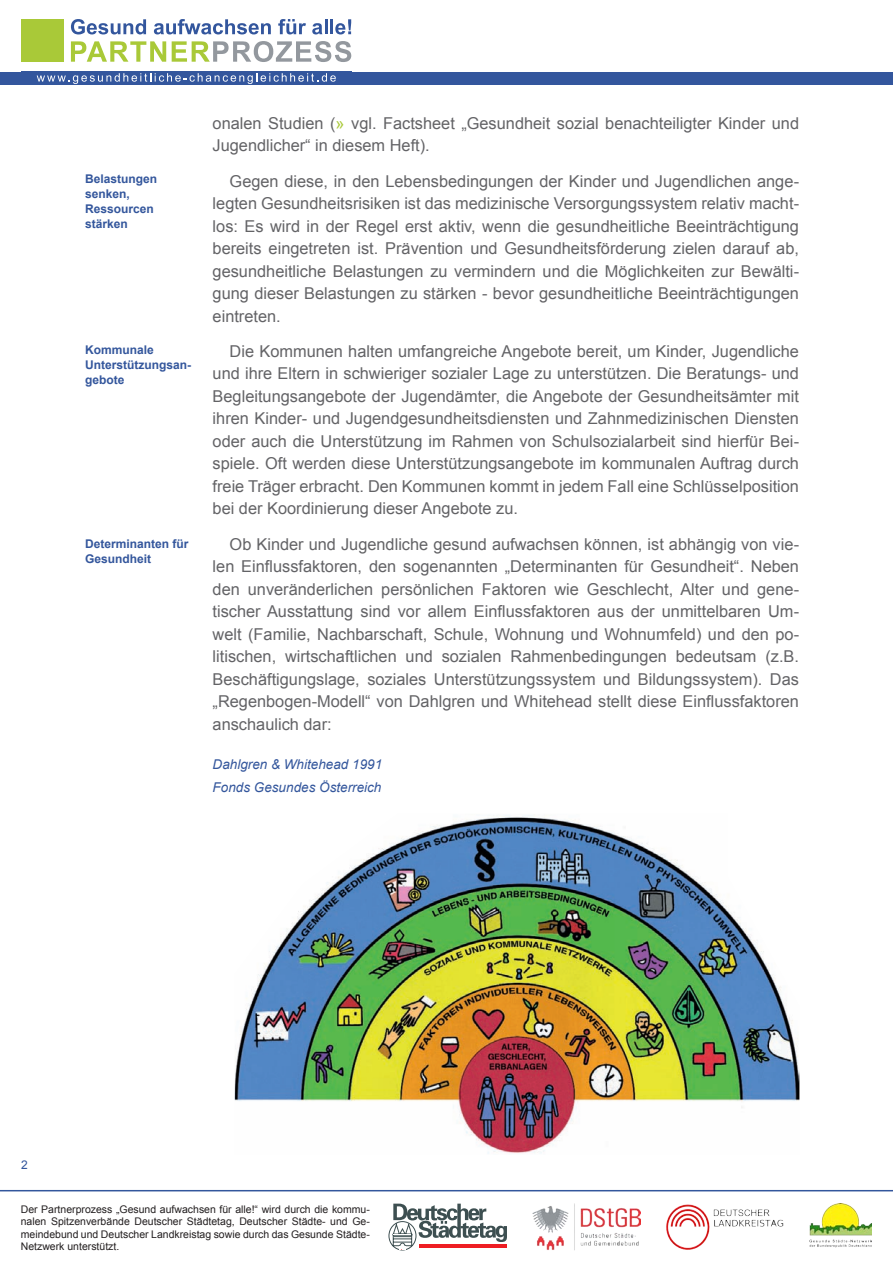
<style>
.page{position:relative;width:893px;height:1263px;background:#fff}
.page>*{position:absolute;margin:0;border:0;box-sizing:border-box;transform-origin:0 0}
.Fliesstext{font:16.35px/22.5px "Arial";color:#636366;text-align:justify}
.Bildunterschriften{font:italic 13.5px "Arial";color:#33569c}
.Bildunterschriften-2{font:700 12px/15px "Arial";color:#33569c}
.t1{font:12px "Arial";color:#33569c}
.Fliesstext-2{font:10.5px/12.6px "Arial";color:#231f20;text-align:justify}
.s1{color:#a9c938}
</style>
<div class="page">
<svg style="left:21px;top:71px;width:331px;height:1px"></svg>
<div style="left:0;top:72px;width:893px;height:13px;background:#33569d"></div>
<hr style="left:0;top:1190px;width:893px;height:1px;background:#33569c">
<img style="left:809px;top:1203px;width:63px;height:45px">
<img style="left:666px;top:1204px;width:118px;height:46px">
<img style="left:533px;top:1203px;width:107px;height:47px">
<svg style="left:388px;top:1203px;width:119px;height:47px"></svg>
<svg style="left:37px;top:73px;width:299px;height:11px"></svg>
<svg style="left:71px;top:41px;width:95px;height:21px"></svg>
<svg style="left:172px;top:41px;width:179px;height:21px"></svg>
<svg style="left:71px;top:19px;width:75px;height:15px"></svg>
<svg style="left:154px;top:19px;width:117px;height:15px"></svg>
<svg style="left:278px;top:19px;width:28px;height:15px"></svg>
<svg style="left:312px;top:19px;width:15px;height:15px"></svg>
<hr style="left:330px;top:19px;width:3px;height:15px;background:#33569d">
<svg style="left:335px;top:19px;width:16px;height:15px"></svg>
<div style="left:21px;top:19px;width:43px;height:43px;background:#a9c938"></div>
<img style="left:235px;top:815px;width:564px;height:339px">
<p class="Bildunterschriften-2" style="left:85px;top:172px;width:74px">Belastungen senken,<br>Ressourcen stärken</p>
<p class="Bildunterschriften-2" style="left:85px;top:343px;width:107px">Kommunale<br>Unterstützungsan&shy;gebote</p>
<p class="Bildunterschriften-2" style="left:85px;top:537px;width:105px">Determinanten für<br>Gesundheit</p>
<p class="Fliesstext" style="left:213px;top:112px;width:588px">onalen Studien (<span class="s1">»</span> vgl. Factsheet „Gesundheit sozial benachteiligter Kinder und<br>Jugendlicher“ in diesem Heft).</p>
<p class="Fliesstext" style="left:213px;top:170px;width:588px;text-indent:17px">Gegen diese, in den Lebensbedingungen der Kinder und Jugendlichen ange&shy;legten Gesundheitsrisiken ist das medizinische Versorgungssystem relativ macht&shy;los: Es wird in der Regel erst aktiv, wenn die gesundheitliche Beeinträchtigung bereits eingetreten ist. Prävention und Gesundheitsförderung zielen darauf ab, gesundheitliche Belastungen zu vermindern und die Möglichkeiten zur Bewälti&shy;gung dieser Belastungen zu stärken ‑ bevor gesundheitliche Beeinträchtigungen eintreten.</p>
<p class="Fliesstext" style="left:213px;top:340px;width:588px;text-indent:17px">Die Kommunen halten umfangreiche Angebote bereit, um Kinder, Jugendliche und ihre Eltern in schwieriger sozialer Lage zu unterstützen. Die Beratungs- und Begleitungsangebote der Jugendämter, die Angebote der Gesundheitsämter mit ihren Kinder- und Jugendgesundheitsdiensten und Zahnmedizinischen Diensten oder auch die Unterstützung im Rahmen von Schulsozialarbeit sind hierfür Bei&shy;spiele. Oft werden diese Unterstützungsangebote im kommunalen Auftrag durch freie Träger erbracht. Den Kommunen kommt in jedem Fall eine Schlüsselposition bei der Koordinierung dieser Angebote zu.</p>
<p class="Fliesstext" style="left:213px;top:533px;width:588px;text-indent:17px">Ob Kinder und Jugendliche gesund aufwachsen können, ist abhängig von vie&shy;len Einflussfaktoren, den sogenannten „Determinanten für Gesundheit“. Neben den unveränderlichen persönlichen Faktoren wie Geschlecht, Alter und gene&shy;tischer Ausstattung sind vor allem Einflussfaktoren aus der unmittelbaren Um&shy;welt (Familie, Nachbarschaft, Schule, Wohnung und Wohnumfeld) und den po&shy;litischen, wirtschaftlichen und sozialen Rahmenbedingungen bedeutsam (z.B.<br>Beschäftigungslage, soziales Unterstützungssystem und Bildungssystem). Das „Regenbogen-Modell“ von Dahlgren und Whitehead stellt diese Einflussfaktoren anschaulich dar:</p>
<p class="Bildunterschriften" style="left:213px;top:756px;width:171px">Dahlgren &amp; Whitehead 1991</p>
<p class="Bildunterschriften" style="left:213px;top:778px;width:170px">Fonds Gesundes Österreich</p>
<p class="t1" style="left:21px;top:1157px;width:8px">2</p>
<p class="Fliesstext-2" style="left:21px;top:1202px;width:351px">Der Partnerprozess „Gesund aufwachsen für alle!“ wird durch die kommu&shy;nalen Spitzenverbände Deutscher Städtetag, Deutscher Städte- und Ge&shy;meindebund und Deutscher Landkreistag sowie durch das Gesunde Städte-Netzwerk unterstützt.</p>
</div>
